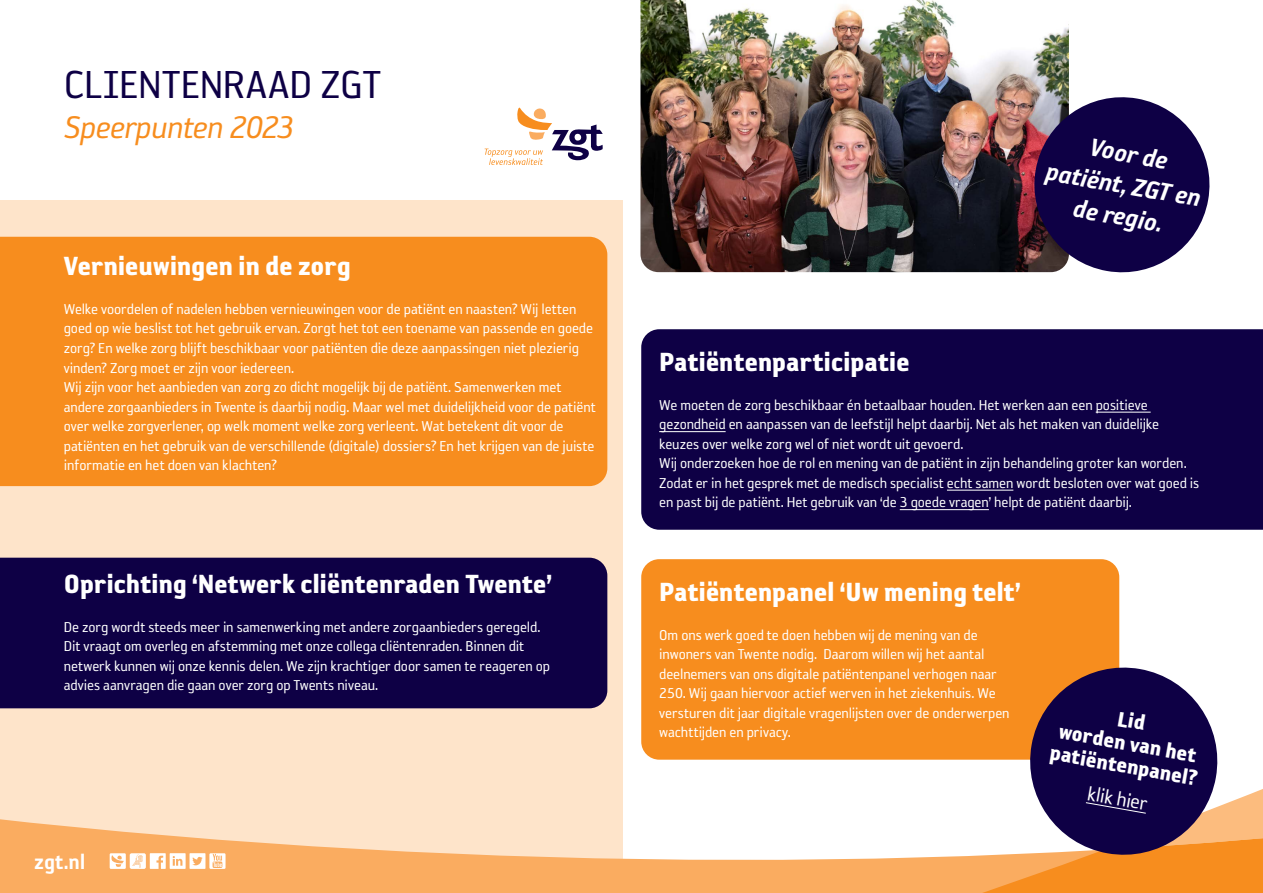
<style>
.page{position:relative;width:1263px;height:893px;background:#fff}
.page>*{position:absolute;margin:0;border:0;box-sizing:border-box;transform-origin:0 0}
.t1{font:45px "Reykjavik One OT A Gauge";letter-spacing:-.005em;color:#0e0045}
.t2{font:italic 36px "Reykjavik One OT A Gauge";letter-spacing:-.02em;color:#f78d1e}
.t3{font:30px "Reykjavik One OT D Gauge";letter-spacing:-.015em;color:#fff}
.t4{font:italic 28.5px/31.5px "Reykjavik One OT C Gauge";color:#fff;text-align:center}
.t5{font:24px/22.5px "Reykjavik One OT D Gauge";color:#fff;text-align:center}
.t6{font:24px "Reykjavik One OT C Gauge";color:#fff}
.t7{font:22.65px "Reykjavik One OT A Gauge";color:#fff}
.t8{font:16.5px/19.5px "Reykjavik One OT A Gauge";letter-spacing:-.005em;color:#fff}
</style>
<div class="page">
<div style="left:0;top:200px;width:623px;height:684px;background:#fee4ca"></div>
<img style="left:640px;top:0;width:429px;height:272px">
<div style="left:0;top:237px;width:607px;height:249px;background:#f78d1e"></div>
<div style="left:641px;top:329px;width:622px;height:201px;background:#0e0045"></div>
<div style="left:641px;top:559px;width:478px;height:201px;background:#f78d1e;border-radius:18px"></div>
<div style="left:0;top:558px;width:607px;height:150px;background:#0e0045"></div>
<svg style="left:0;top:819px;width:1263px;height:74px;fill:#faac60"></svg>
<svg style="left:110px;top:853px;width:16px;height:16px"></svg>
<div style="left:130px;top:853px;width:16px;height:16px;background:#fff;border-radius:2px"></div>
<svg style="left:132px;top:854px;width:11px;height:14px"></svg>
<svg style="left:150px;top:853px;width:76px;height:16px"></svg>
<svg style="left:485px;top:107px;width:118px;height:58px"></svg>
<hr style="left:1096px;top:412px;width:55px;height:1px;background:#fff">
<hr style="left:659px;top:431px;width:67px;height:1px;background:#fff">
<hr style="left:947px;top:490px;width:66px;height:1px;background:#fff">
<hr style="left:900px;top:509px;width:89px;height:1px;background:#fff">
<svg style="left:1023px;top:660px;width:240px;height:202px"></svg>
<svg style="left:1027px;top:90px;width:183px;height:183px;background:#413264"></svg>
<h1 class="t1" style="left:64px;top:61px;width:319px">CLIENTENRAAD ZGT</h1>
<h2 class="t2" style="left:64px;top:109px;width:232px">Speerpunten 2023</h2>
<h3 class="t3" style="left:64px;top:250px;width:289px">Vernieuwingen in de zorg</h3>
<p class="t8" style="left:64px;top:299px;width:534px">Welke voordelen of nadelen hebben vernieuwingen voor de patiënt en naasten? Wij letten goed op wie beslist tot het gebruik ervan. Zorgt het tot een toename van passende en goede zorg? En welke zorg blijft beschikbaar voor patiënten die deze aanpassingen niet plezierig vinden? Zorg moet er zijn voor iedereen.<br>Wij zijn voor het aanbieden van zorg zo dicht mogelijk bij de patiënt. Samenwerken met andere zorgaanbieders in Twente is daarbij nodig. Maar wel met duidelijkheid voor de patiënt over welke zorgverlener, op welk moment welke zorg verleent. Wat betekent dit voor de patiënten en het gebruik van de verschillende (digitale) dossiers? En het krijgen van de juiste informatie en het doen van klachten?</p>
<h3 class="t3" style="left:64px;top:567px;width:490px">Oprichting ‘Netwerk cliëntenraden Twente’</h3>
<p class="t8" style="left:64px;top:617px;width:488px">De zorg wordt steeds meer in samenwerking met andere zorgaanbieders geregeld.<br>Dit vraagt om overleg en afstemming met onze collega cliëntenraden. Binnen dit netwerk kunnen wij onze kennis delen. We zijn krachtiger door samen te reageren op advies aanvragen die gaan over zorg op Twents niveau.</p>
<h3 class="t6" style="left:34px;top:849px;width:53px">zgt.nl</h3>
<h3 class="t4" style="left:1054px;top:124px;width:159px;rotate:10deg">Voor de patiënt, ZGT en de regio.</h3>
<h3 class="t3" style="left:659px;top:346px;width:252px">Patiëntenparticipatie</h3>
<p class="t8" style="left:659px;top:395px;width:542px">We moeten de zorg beschikbaar én betaalbaar houden. Het werken aan een positieve gezondheid en aanpassen van de leefstijl helpt daarbij. Net als het maken van duidelijke keuzes over welke zorg wel of niet wordt uit gevoerd.<br>Wij onderzoeken hoe de rol en mening van de patiënt in zijn behandeling groter kan worden.<br>Zodat er in het gesprek met de medisch specialist echt samen wordt besloten over wat goed is en past bij de patiënt. Het gebruik van ‘de 3 goede vragen’ helpt de patiënt daarbij.</p>
<h3 class="t3" style="left:659px;top:576px;width:363px">Patiëntenpanel ‘Uw mening telt’</h3>
<p class="t8" style="left:659px;top:625px;width:352px">Om ons werk goed te doen hebben wij de mening van de inwoners van Twente nodig. Daarom willen wij het aantal deelnemers van ons digitale patiëntenpanel verhogen naar 250. Wij gaan hiervoor actief werven in het ziekenhuis. We versturen dit jaar digitale vragenlijsten over de onderwerpen wachttijden en privacy.</p>
<h3 class="t5" style="left:1060px;top:697px;width:151px;rotate:10deg">Lid<br>worden van het patiëntenpanel?</h3>
<h3 class="t7" style="left:1089px;top:782px;width:62px;rotate:10deg">klik hier</h3>
</div>
